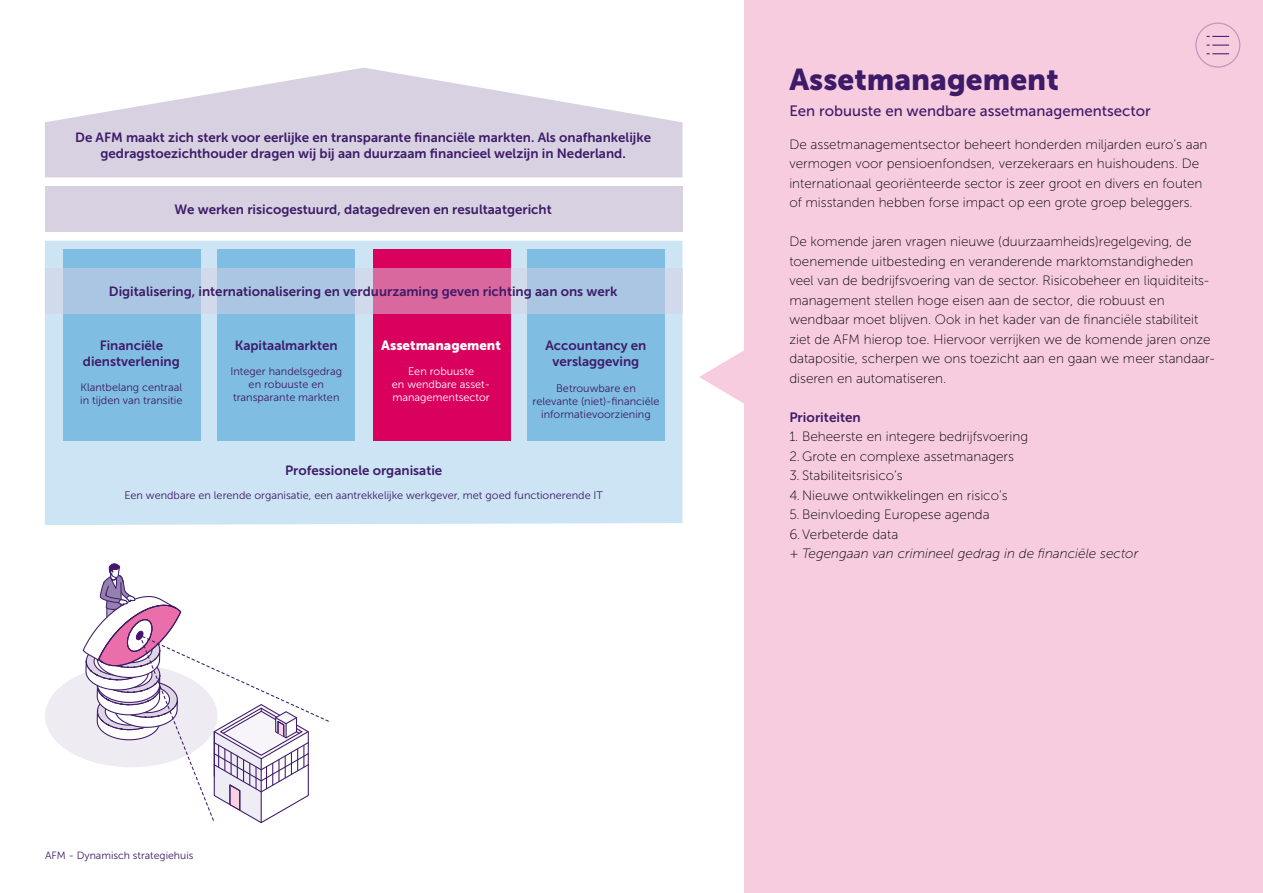
<style>
.page{position:relative;width:1263px;height:893px;background:#fff}
.page>*{position:absolute;margin:0;border:0;box-sizing:border-box;transform-origin:0 0}
.H2_-_Hoofdstuk_titel{font:30px "Museo Sans 900";color:#3e1b68}
.P_-_Subtitel_klein{font:15px "Museo Sans 500";color:#3e1b68}
.P_-_Platte_tekst{font:13.5px/19.5px "Museo Sans 100";color:#000}
.t1{font:italic 13.5px "Museo Sans 100";color:#000}
.H3_-_Alineakop{font:13.5px "Museo Sans 700";color:#3e1b68}
.t2{font:13.35px/16px "Museo Sans 700";color:#3e1b68;text-align:center}
.t3{font:13.35px "Museo Sans 900";color:#fff}
.t4{font:10.95px/13px "Museo Sans 300";color:#3e1b68;text-align:center}
.t5{font:10.95px/13px "Museo Sans 300";color:#fff;text-align:center}
.t6{font:10.5px "Museo Sans 300";color:#3e1b68}
.s1{font-style:normal}
</style>
<div class="page">
<div style="left:744px;top:0;width:519px;height:893px;background:#f8ccdf"></div>
<svg style="left:699px;top:350px;width:45px;height:54px"></svg>
<div style="left:45px;top:241px;width:637px;height:284px;background:#cce4f4"></div>
<div style="left:45px;top:186px;width:637px;height:46px;background:#d8d1e1"></div>
<svg style="left:45px;top:68px;width:637px;height:109px;fill:#d8d1e1"></svg>
<div style="left:63px;top:250px;width:137px;height:191px;background:#80bde3"></div>
<div style="left:217px;top:250px;width:138px;height:191px;background:#80bde3"></div>
<div style="left:373px;top:250px;width:137px;height:191px;background:#da005d"></div>
<div style="left:527px;top:250px;width:137px;height:191px;background:#80bde3"></div>
<svg style="left:45px;top:268px;width:637px;height:46px;background:#b9b3d4"></svg>
<svg style="left:45px;top:563px;width:284px;height:260px"></svg>
<svg style="left:1195px;top:23px;width:45px;height:45px"></svg>
<p class="t2" style="left:75px;top:129px;width:577px">De AFM maakt zich sterk voor eerlijke en transparante financiële markten. Als onafhankelijke gedragstoezichthouder dragen wij bij aan duurzaam financieel welzijn in Nederland.</p>
<p class="t2" style="left:174px;top:201px;width:379px">We werken risicogestuurd, datagedreven en resultaatgericht</p>
<p class="t2" style="left:109px;top:283px;width:510px">Digitalisering, internationalisering en verduurzaming geven richting aan ons werk</p>
<p class="t2" style="left:83px;top:337px;width:98px">Financiële dienstverlening</p>
<p class="t4" style="left:80px;top:380px;width:104px;text-align:left">Klantbelang centraal in tijden van transitie</p>
<p class="t2" style="left:235px;top:337px;width:104px">Kapitaalmarkten</p>
<p class="t4" style="left:230px;top:364px;width:113px">Integer handelsgedrag en robuuste en transparante markten</p>
<p class="t3" style="left:381px;top:338px;width:121px">Assetmanagement</p>
<p class="t5" style="left:392px;top:364px;width:100px">Een robuuste<br>en wendbare asset&shy;managementsector</p>
<p class="t2" style="left:545px;top:337px;width:102px">Accountancy en verslaggeving</p>
<p class="t4" style="left:532px;top:382px;width:128px">Betrouwbare en relevante (niet)-financiële informatievoorziening</p>
<p class="t2" style="left:285px;top:462px;width:159px">Professionele organisatie</p>
<p class="t4" style="left:124px;top:489px;width:480px">Een wendbare en lerende organisatie, een aantrekkelijke werkgever, met goed functionerende IT</p>
<p class="t6" style="left:45px;top:850px;width:150px">AFM - Dynamisch strategiehuis</p>
<h2 class="H2_-_Hoofdstuk_titel" style="left:789px;top:63px;width:271px">Assetmanagement</h2>
<p class="P_-_Subtitel_klein" style="left:789px;top:103px;width:363px">Een robuuste en wendbare assetmanagementsector</p>
<p class="P_-_Platte_tekst" style="left:789px;top:135px;width:420px">De assetmanagementsector beheert honderden miljarden euro’s aan vermogen voor pensioenfondsen, verzekeraars en huishoudens. De internationaal georiënteerde sector is zeer groot en divers en fouten of misstanden hebben forse impact op een grote groep beleggers.</p>
<p class="P_-_Platte_tekst" style="left:789px;top:232px;width:427px">De komende jaren vragen nieuwe (duurzaamheids)regelgeving, de toenemende uitbesteding en veranderende marktomstandigheden veel van de bedrijfsvoering van de sector. Risicobeheer en liquiditeits&shy;management stellen hoge eisen aan de sector, die robuust en wendbaar moet blijven. Ook in het kader van de financiële stabiliteit ziet de AFM hierop toe. Hiervoor verrijken we de komende jaren onze datapositie, scherpen we ons toezicht aan en gaan we meer standaar&shy;diseren en automatiseren.</p>
<h3 class="H3_-_Alineakop" style="left:789px;top:410px;width:73px">Prioriteiten</h3>
<p class="P_-_Platte_tekst" style="left:789px;top:427px;width:240px">1. Beheerste en integere bedrijfsvoering</p>
<p class="P_-_Platte_tekst" style="left:789px;top:447px;width:226px">2.Grote en complexe assetmanagers</p>
<p class="P_-_Platte_tekst" style="left:789px;top:466px;width:115px">3. Stabiliteitsrisico’s</p>
<p class="P_-_Platte_tekst" style="left:789px;top:486px;width:220px">4.Nieuwe ontwikkelingen en risico’s</p>
<p class="P_-_Platte_tekst" style="left:789px;top:505px;width:202px">5. Beinvloeding Europese agenda</p>
<p class="P_-_Platte_tekst" style="left:789px;top:525px;width:110px">6.Verbeterde data</p>
<p class="t1" style="left:789px;top:547px;width:350px"><span class="s1">+</span> Tegengaan van crimineel gedrag in de financiële sector</p>
</div>
